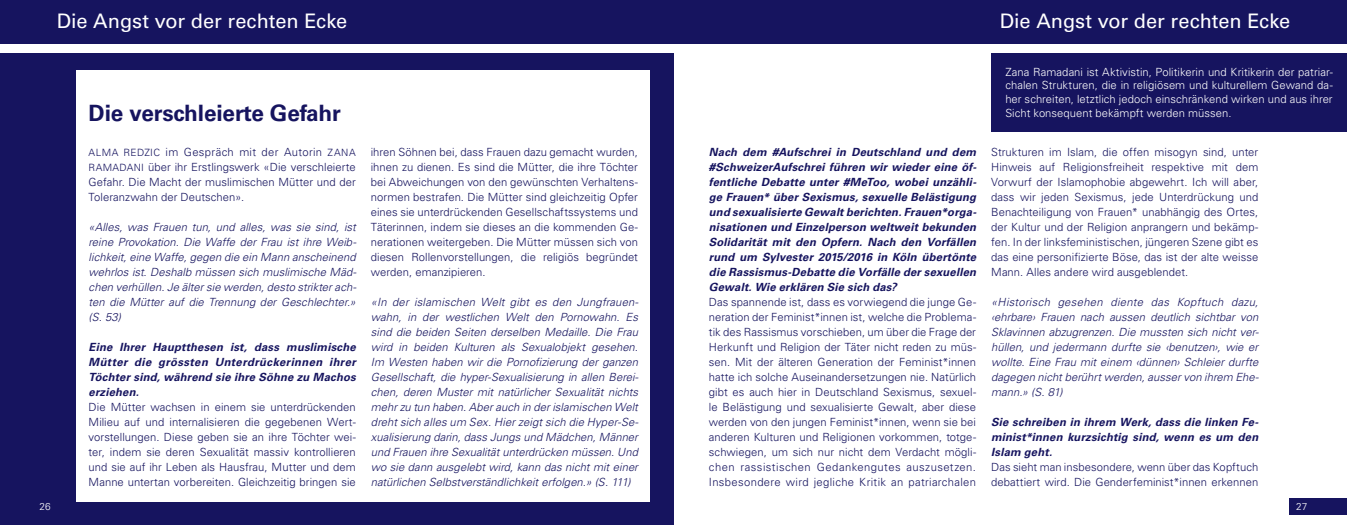
<style>
.page{position:relative;width:1347px;height:525px;background:#fff}
.page>*{position:absolute;margin:0;border:0;box-sizing:border-box;transform-origin:0 0}
.t1{font:700 22.5px "Univers LT Std";letter-spacing:-.005em;color:#16145f}
.t2{font:20px "Univers LT Std";letter-spacing:-.005em;color:#fff}
.t3{font:300 11.25px/15px "Univers LT Std";letter-spacing:.005em;color:#16145f;text-align:justify}
.t4{font:italic 300 11.25px/15px "Univers LT Std";letter-spacing:.005em;color:#16145f;text-align:justify}
.t5{font:italic 700 11.25px/15px "Univers LT Std";letter-spacing:.015em;color:#16145f;text-align:justify}
.t6{font:300 11.25px/13.8px "Univers LT Std";letter-spacing:.005em;color:#fff;text-align:justify}
.t7{font:300 11.25px "Univers LT Std";letter-spacing:.03em;color:#16145f}
.t8{font:300 10px "Univers LT Std";color:#16145f}
.t9{font:300 10px "Univers LT Std";color:#fff}
.s1{font-size:10px}
</style>
<div class="page">
<div style="left:1289px;top:498px;width:57px;height:16px;background:#16145f"></div>
<div style="left:0;top:54px;width:673px;height:470px;background:#16145f"></div>
<div style="left:0;top:0;width:689px;height:43px;background:#16145f"></div>
<div style="left:76px;top:70px;width:573px;height:431px;background:#fff"></div>
<div style="left:673px;top:0;width:673px;height:43px;background:#16145f"></div>
<div style="left:991px;top:53px;width:355px;height:79px;background:#16145f"></div>
<h2 class="t2" style="left:57px;top:9px;width:292px">Die Angst vor der rechten Ecke</h2>
<p class="t9" style="left:40px;top:499px;width:13px">26</p>
<h1 class="t1" style="left:89px;top:100px;width:254px">Die verschleierte Gefahr</h1>
<p class="t8" style="left:89px;top:146px;width:16px">Alma</p>
<p class="t8" style="left:123px;top:146px;width:14px">Redzic</p>
<p class="t7" style="left:166px;top:145px;width:177px">im Gespräch mit der Autorin <span class="s1">Zana</span></p>
<p class="t8" style="left:89px;top:161px;width:15px">Ramadani</p>
<p class="t3" style="left:89px;top:159px;width:269px;text-indent:59px">über ihr Erstlingswerk «Die verschleierte Gefahr. Die Macht der muslimischen Mütter und der Toleranzwahn der Deutschen».</p>
<p class="t4" style="left:89px;top:219px;width:269px">«Alles, was Frauen tun, und alles, was sie sind, ist reine Provokation. Die Waffe der Frau ist ihre Weib&shy;lichkeit, eine Waffe, gegen die ein Mann anscheinend wehrlos ist. Deshalb müssen sich muslimische Mäd&shy;chen verhüllen. Je älter sie werden, desto strikter ach&shy;ten die Mütter auf die Trennung der Geschlechter.» (S. 53)</p>
<p class="t5" style="left:89px;top:340px;width:269px">Eine Ihrer Hauptthesen ist, dass muslimische Mütter die grössten Unterdrückerinnen ihrer Töchter sind, während sie ihre Söhne zu Machos erziehen.</p>
<p class="t3" style="left:89px;top:399px;width:269px">Die Mütter wachsen in einem sie unterdrückenden Milieu auf und internalisieren die gegebenen Wert&shy;vorstellungen. Diese geben sie an ihre Töchter wei&shy;ter, indem sie deren Sexualität massiv kontrollieren und sie auf ihr Leben als Hausfrau, Mutter und dem Manne untertan vorbereiten. Gleichzeitig bringen sie</p>
<p class="t3" style="left:371px;top:144px;width:269px">ihren Söhnen bei, dass Frauen dazu gemacht wurden, ihnen zu dienen. Es sind die Mütter, die ihre Töchter bei Abweichungen von den gewünschten Verhaltens&shy;normen bestrafen. Die Mütter sind gleichzeitig Opfer eines sie unterdrückenden Gesellschaftssystems und Täterinnen, indem sie dieses an die kommenden Ge&shy;nerationen weitergeben. Die Mütter müssen sich von diesen Rollenvorstellungen, die religiös begründet werden, emanzipieren.</p>
<p class="t4" style="left:371px;top:294px;width:269px">«In der islamischen Welt gibt es den Jungfrauen&shy;wahn, in der westlichen Welt den Pornowahn. Es sind die beiden Seiten derselben Medaille. Die Frau wird in beiden Kulturen als Sexualobjekt gesehen.<br>Im Westen haben wir die Pornofizierung der ganzen Gesellschaft, die hyper-Sexualisierung in allen Berei&shy;chen, deren Muster mit natürlicher Sexualität nichts mehr zu tun haben. Aber auch in der islamischen Welt dreht sich alles um Sex. Hier zeigt sich die Hyper-Se&shy;xualisierung darin, dass Jungs und Mädchen, Männer und Frauen ihre Sexualität unterdrücken müssen. Und wo sie dann ausgelebt wird, kann das nicht mit einer natürlichen Selbstverständlichkeit erfolgen.» (S. 111)</p>
<p class="t5" style="left:709px;top:145px;width:269px">Nach dem #Aufschrei in Deutschland und dem #SchweizerAufschrei führen wir wieder eine öf&shy;fentliche Debatte unter #MeToo, wobei unzähli&shy;ge Frauen* über Sexismus, sexuelle Belästigung und sexualisierte Gewalt berichten. Frauen*orga&shy;nisationen und Einzelperson weltweit bekunden Solidarität mit den Opfern. Nach den Vorfällen rund um Sylvester 2015/2016 in Köln übertönte die Rassismus-Debatte die Vorfälle der sexuellen Gewalt. Wie erklären Sie sich das?</p>
<p class="t3" style="left:709px;top:294px;width:269px">Das spannende ist, dass es vorwiegend die junge Ge&shy;neration der Feminist*innen ist, welche die Problema&shy;tik des Rassismus vorschieben, um über die Frage der Herkunft und Religion der Täter nicht reden zu müs&shy;sen. Mit der älteren Generation der Feminist*innen hatte ich solche Auseinandersetzungen nie. Natürlich gibt es auch hier in Deutschland Sexismus, sexuel&shy;le Belästigung und sexualisierte Gewalt, aber diese werden von den jungen Feminist*innen, wenn sie bei anderen Kulturen und Religionen vorkommen, totge&shy;schwiegen, um sich nur nicht dem Verdacht mögli&shy;chen rassistischen Gedankengutes auszusetzen.<br>Insbesondere wird jegliche Kritik an patriarchalen</p>
<h2 class="t2" style="left:999px;top:9px;width:292px">Die Angst vor der rechten Ecke</h2>
<p class="t6" style="left:1005px;top:65px;width:329px">Zana Ramadani ist Aktivistin, Politikerin und Kritikerin der patriar&shy;chalen Strukturen, die in religiösem und kulturellem Gewand da&shy;her schreiten, letztlich jedoch einschränkend wirken und aus ihrer Sicht konsequent bekämpft werden müssen.</p>
<h2 class="t2" style="left:1223px;top:9px;width:62px">Rubrik</h2>
<p class="t3" style="left:991px;top:144px;width:269px">Strukturen im Islam, die offen misogyn sind, unter Hinweis auf Religionsfreiheit respektive mit dem Vorwurf der Islamophobie abgewehrt. Ich will aber, dass wir jeden Sexismus, jede Unterdrückung und Benachteiligung von Frauen* unabhängig des Ortes, der Kultur und der Religion anprangern und bekämp&shy;fen. In der linksfeministischen, jüngeren Szene gibt es das eine personifizierte Böse, das ist der alte weisse Mann. Alles andere wird ausgeblendet.</p>
<p class="t4" style="left:991px;top:294px;width:269px">«Historisch gesehen diente das Kopftuch dazu, ‹ehrbare› Frauen nach aussen deutlich sichtbar von Sklavinnen abzugrenzen. Die mussten sich nicht ver&shy;hüllen, und jedermann durfte sie ‹benutzen›, wie er wollte. Eine Frau mit einem ‹dünnen› Schleier durfte dagegen nicht berührt werden, ausser von ihrem Ehe&shy;mann.» (S. 81)</p>
<p class="t5" style="left:991px;top:414px;width:269px">Sie schreiben in ihrem Werk, dass die linken Fe&shy;minist*innen kurzsichtig sind, wenn es um den Islam geht.</p>
<p class="t3" style="left:991px;top:459px;width:269px">Das sieht man insbesondere, wenn über das Kopftuch debattiert wird. Die Genderfeminist*innen erkennen</p>
<p class="t9" style="left:1296px;top:499px;width:13px">27</p>
</div>
